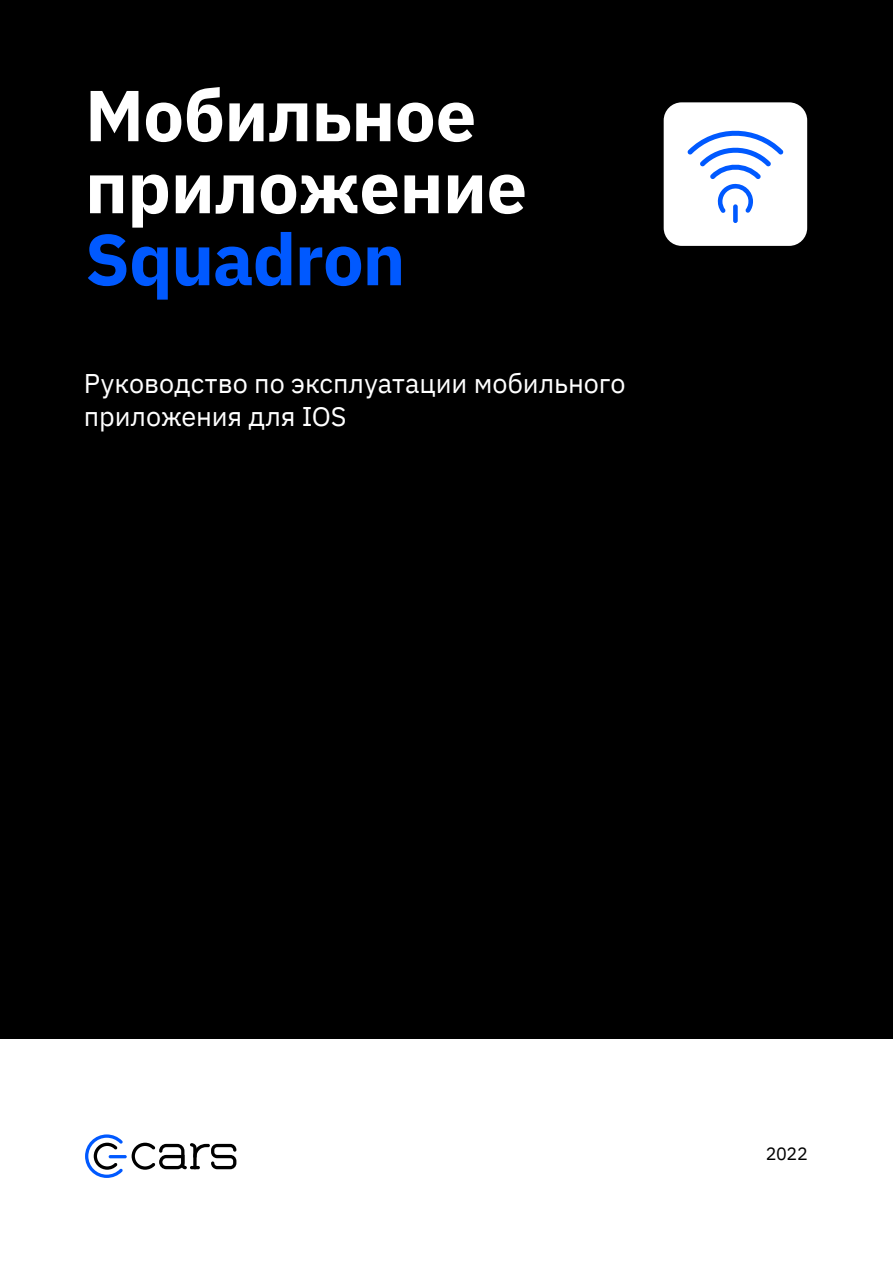
<style>
.page{position:relative;width:893px;height:1263px;background:#fff}
.page>*{position:absolute;margin:0;border:0;box-sizing:border-box;transform-origin:0 0}
.t1{font:700 72px/72px "IBM Plex Sans";letter-spacing:-.005em;color:#fff}
.t2{font:700 72px "IBM Plex Sans";letter-spacing:-.02em;color:#0059ff}
.t3{font:27px/32.4px "IBM Plex Sans";color:#fff}
.t4{font:18px "IBM Plex Sans";color:#000}
</style>
<div class="page">
<svg style="left:85px;top:1134px;width:38px;height:44px"></svg>
<hr style="left:109px;top:1155px;width:18px;height:3px;background:#0059ff;border-radius:2px">
<svg style="left:132px;top:1143px;width:104px;height:27px"></svg>
<div style="left:0;top:0;width:893px;height:1038px;background:#000"></div>
<div style="left:664px;top:102px;width:143px;height:144px;background:#fff;border-radius:18px"></div>
<svg style="left:687px;top:130px;width:96px;height:93px"></svg>
<h1 class="t1" style="left:85px;top:74px;width:444px">Мобильное приложение</h1>
<h1 class="t2" style="left:85px;top:202px;width:322px">Squadron</h1>
<p class="t3" style="left:84px;top:365px;width:543px">Руководство по эксплуатации мобильного приложения для IOS</p>
<p class="t4" style="left:766px;top:1139px;width:44px">2022</p>
</div>
